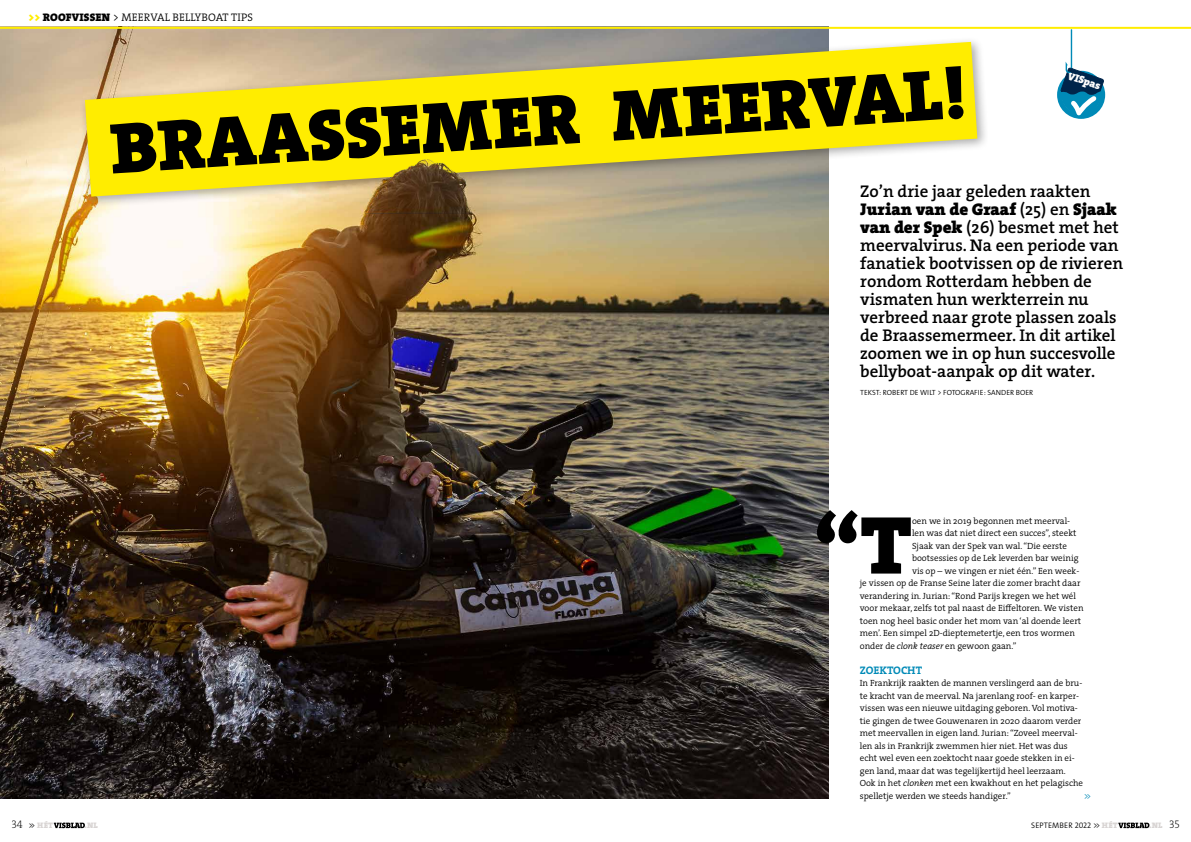
<style>
.page{position:relative;width:1191px;height:842px;background:#fff}
.page>*{position:absolute;margin:0;border:0;box-sizing:border-box;transform-origin:0 0}
.t1{font:83.1px "The Serif HP9 Blk";color:#000}
.t2{font:72.4px "The Serif HP9 Blk";color:#000}
.t3{font:17px/18px "The Serif HP6 Se Bld";color:#000}
.t4{font:17px "The Serif HP9 Blk";color:#000}
.t5{font:11px "The Serif HP4 Se Lig";letter-spacing:.015em;color:#000}
.t6{font:11px "The Serif HP7 Bld";color:#008ab7}
.t7{font:10.9px "The Serif HP9 Blk";color:#fff}
.t8{font:9px/12.5px "The Serif HP4 Se Lig";color:#000}
.t9{font:300 8.5px "The Sans Os F";color:#008ab7}
.t10{font:300 8px "The Sans Os F";letter-spacing:.015em;color:#000}
.t11{font:8px "The Serif HP9 Blk";letter-spacing:.03em;color:#d8d4d3}
.t12{font:300 7.5px "The Sans Os F";color:#000}
.s1{font-family:"The Serif HP9 Blk";color:#ffed00}
.s2{font-family:"The Serif HP9 Blk"}
.s3{font-family:"The Serif HP6 Se Bld"}
.s4{font-family:"The Serif HP4 Se Lig IT"}
.s5{font-family:"The Serif HP2 Ex Lig";font-size:11px;color:#000}
.s6{font-family:"The Sans Os F";font-weight:300;color:#000}
.s7{font-family:"The Serif HP9 Blk";font-weight:400;color:#d8d4d3}
</style>
<div class="page">
<img style="left:0;top:29px;width:828px;height:770px">
<svg style="left:54px;top:822px;width:31px;height:6px"></svg>
<svg style="left:1118px;top:822px;width:31px;height:6px"></svg>
<hr style="left:0;top:27px;width:1191px;height:2px;background:#ffed00">
<div style="left:1057px;top:71px;width:48px;height:48px;border:5px solid #008ab7;border-radius:50%"></div>
<svg style="left:1060px;top:29px;width:44px;height:89px"></svg>
<div style="left:79px;top:36px;width:910px;height:173px;background:#000;opacity:.33"></div>
<svg style="left:85px;top:42px;width:892px;height:155px;fill:#ffed00"></svg>
<img style="left:343px;top:124px;width:179px;height:174px">
<p class="t5" style="left:28px;top:10px;width:226px"><span class="s1">&gt;&gt;</span> <span class="s2">ROOFVISSEN</span> &gt; MEERVAL BELLYBOAT TIPS</p>
<h2 class="t2" style="left:107px;top:102px;width:859px;rotate:-4deg">BRAASSEMER MEERVAL!</h2>
<p class="t7" style="left:1070px;top:68px;width:36px;rotate:19deg">VISpas</p>
<h3 class="t3" style="left:860px;top:182px;width:232px">Zo’n drie jaar geleden raakten</h3>
<h3 class="t4" style="left:860px;top:197px;width:258px">Jurian van de Graaf <span class="s3">(25) en</span> Sjaak</h3>
<p class="t3" style="left:860px;top:218px;width:264px"><span class="s2">van der Spek</span> (26) besmet met het meervalvirus. Na een periode van fanatiek bootvissen op de rivieren rondom Rotterdam hebben de vismaten hun werkterrein nu verbreed naar grote plassen zoals de Braassemermeer. In dit artikel zoomen we in op hun succesvolle bellyboat-aanpak op dit water.</p>
<p class="t12" style="left:860px;top:387px;width:175px">TEKST: ROBERT DE WILT &gt; FOTOGRAFIE: SANDER BOER</p>
<h1 class="t1" style="left:813px;top:489px;width:100px">“T</h1>
<p class="t8" style="left:912px;top:514px;width:160px">oen we in 2019 begonnen met meerval-</p>
<p class="t8" style="left:912px;top:527px;width:166px">len was dat niet direct een succes”, steekt</p>
<p class="t8" style="left:912px;top:539px;width:156px">Sjaak van der Spek van wal. “Die eerste</p>
<p class="t8" style="left:912px;top:552px;width:168px">bootsessies op de Lek leverden bar weinig</p>
<p class="t8" style="left:912px;top:564px;width:169px">vis op – we vingen er niet één.” Een week-</p>
<p class="t8" style="left:860px;top:577px;width:222px">je vissen op de Franse Seine later die zomer bracht daar</p>
<p class="t8" style="left:860px;top:589px;width:218px">verandering in. Jurian: “Rond Parijs kregen we het wél</p>
<p class="t8" style="left:860px;top:602px;width:225px">voor mekaar, zelfs tot pal naast de Eiffeltoren. We visten</p>
<p class="t8" style="left:860px;top:614px;width:223px">toen nog heel basic onder het mom van ‘al doende leert</p>
<p class="t8" style="left:860px;top:627px;width:217px">men’. Een simpel 2D-dieptemetertje, een tros wormen</p>
<p class="t8" style="left:860px;top:639px;width:158px">onder de <span class="s4">clonk teaser</span> en gewoon gaan.”</p>
<p class="t6" style="left:860px;top:662px;width:64px">ZOEKTOCHT</p>
<p class="t8" style="left:860px;top:677px;width:225px">In Frankrijk raakten de mannen verslingerd aan de bru&shy;te kracht van de meerval. Na jarenlang roof- en karper&shy;vissen was een nieuwe uitdaging geboren. Vol motiva&shy;tie gingen de twee Gouwenaren in 2020 daarom verder met meervallen in eigen land. Jurian: “Zoveel meerval&shy;len als in Frankrijk zwemmen hier niet. Het was dus echt wel even een zoektocht naar goede stekken in ei&shy;gen land, maar dat was tegelijkertijd heel leerzaam.<br>Ook in het <span class="s4">clonken</span> met een kwakhout en het pelagische spelletje werden we steeds handiger.”</p>
<p class="t9" style="left:1084px;top:790px;width:9px">&gt;&gt;</p>
<p class="t11" style="left:11px;top:820px;width:43px"><span class="s5">34</span> <span class="s6">&gt;&gt;</span> HÉT</p>
<p class="t11" style="left:85px;top:820px;width:15px">.NL</p>
<p class="t10" style="left:1031px;top:820px;width:88px">SEPTEMBER 2022 &gt;&gt; <span class="s7">HÉT</span></p>
<p class="t11" style="left:1149px;top:820px;width:32px">.NL <span class="s5">35</span></p>
</div>
